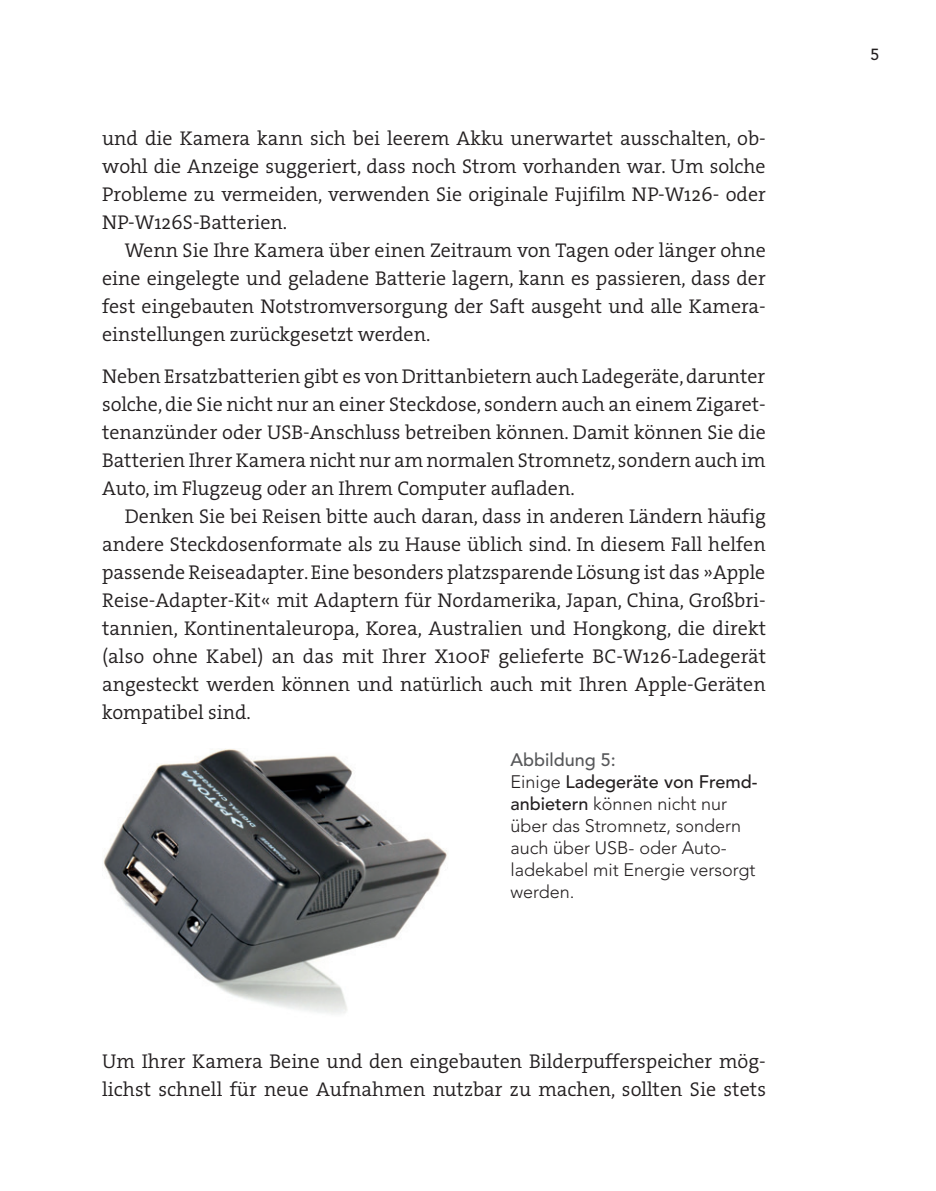
<style>
.page{position:relative;width:936px;height:1191px;background:#fff}
.page>*{position:absolute;margin:0;border:0;box-sizing:border-box;transform-origin:0 0}
._200_Standard{font:20px/28px "The Serif HP4 Se Lig";color:#231f20;text-align:justify}
._202_Standard_O_AO{font:20px/28px "The Serif HP4 Se Lig";color:#231f20;text-align:justify}
.t1{font:300 18px/22px "Avenir LT Pro";color:#231f20}
.t2{font:500 16px "Avenir LT Pro";color:#231f20}
.s1{font-weight:500;color:#57585a}
.s2{font-weight:500}
</style>
<div class="page">
<img style="left:103px;top:749px;width:344px;height:265px">
<p class="_200_Standard" style="left:102px;top:125px;width:665px">und die Kamera kann sich bei leerem Akku unerwartet ausschalten, ob&shy;wohl die Anzeige suggeriert, dass noch Strom vorhanden war. Um solche Probleme zu vermeiden, verwenden Sie originale Fujifilm NP-W126- oder NP-W126S-Batterien.</p>
<p class="_200_Standard" style="left:102px;top:237px;width:665px;text-indent:23px">Wenn Sie Ihre Kamera über einen Zeitraum von Tagen oder länger ohne eine eingelegte und geladene Batterie lagern, kann es passieren, dass der fest eingebauten Notstromversorgung der Saft ausgeht und alle Kamera&shy;einstellungen zurückgesetzt werden.</p>
<p class="_202_Standard_O_AO" style="left:102px;top:363px;width:665px">Neben Ersatzbatterien gibt es von Drittanbietern auch Ladegeräte, darunter solche, die Sie nicht nur an einer Steckdose, sondern auch an einem Zigaret&shy;tenanzünder oder USB-Anschluss betreiben können. Damit können Sie die Batterien Ihrer Kamera nicht nur am normalen Stromnetz, sondern auch im Auto, im Flugzeug oder an Ihrem Computer aufladen.</p>
<p class="_200_Standard" style="left:102px;top:503px;width:665px;text-indent:23px">Denken Sie bei Reisen bitte auch daran, dass in anderen Ländern häufig andere Steckdosenformate als zu Hause üblich sind. In diesem Fall helfen passende Reiseadapter. Eine besonders platzsparende Lösung ist das »Apple Reise-Adapter-Kit« mit Adaptern für Nordamerika, Japan, China, Großbri&shy;tannien, Kontinentaleuropa, Korea, Australien und Hongkong, die direkt (also ohne Kabel) an das mit Ihrer X100F gelieferte BC-W126-Ladegerät angesteckt werden können und natürlich auch mit Ihren Apple-Geräten kompatibel sind.</p>
<p class="t1" style="left:510px;top:748px;width:248px"><span class="s1">Abbildung 5:<br></span>Einige <span class="s2">Ladegeräte von Fremd&shy;anbietern</span> können nicht nur über das Stromnetz, sondern auch über USB- oder Auto&shy;ladekabel mit Energie versorgt werden.</p>
<p class="_202_Standard_O_AO" style="left:102px;top:1047px;width:665px">Um Ihrer Kamera Beine und den eingebauten Bilderpufferspeicher mög&shy;lichst schnell für neue Aufnahmen nutzbar zu machen, sollten Sie stets</p>
<p class="t2" style="left:870px;top:44px;width:10px">5</p>
</div>
